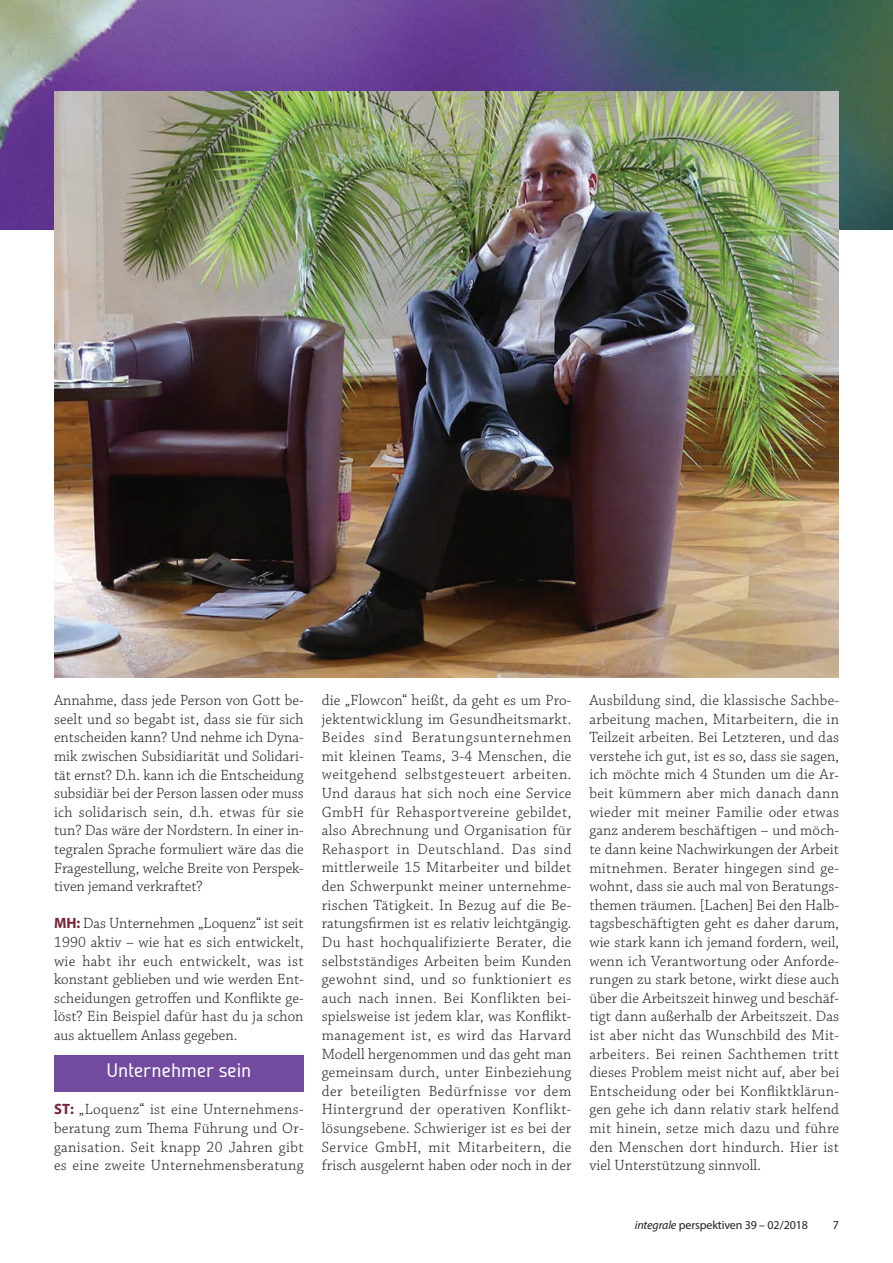
<style>
.page{position:relative;width:893px;height:1263px;background:#fff}
.page>*{position:absolute;margin:0;border:0;box-sizing:border-box;transform-origin:0 0}
.t1{font:500 19.5px "Galette";letter-spacing:.025em;color:#fff}
.t2{font:300 15.6px/18.6px "Chaparral Pro";letter-spacing:.005em;color:#231f20;text-align:justify}
.t3{font:12px "Myriad Pro";letter-spacing:-.01em;color:#231f20}
.s1{font-family:"Myriad Pro";font-weight:700;font-size:15px;color:#752537}
.s2{font-style:italic}
</style>
<div class="page">
<div style="left:54px;top:1055px;width:250px;height:36px;background:#724a9e"></div>
<img style="left:0;top:0;width:893px;height:229px">
<img style="left:54px;top:91px;width:785px;height:586px">
<p class="t2" style="left:54px;top:691px;width:251px">Annahme, dass jede Person von Gott be&shy;seelt und so begabt ist, dass sie für sich entscheiden kann? Und nehme ich Dyna&shy;mik zwischen Subsidiarität und Solidari&shy;tät ernst? D.h. kann ich die Entscheidung subsidiär bei der Person lassen oder muss ich solidarisch sein, d.h. etwas für sie tun? Das wäre der Nordstern. In einer in&shy;tegralen Sprache formuliert wäre das die Fragestellung, welche Breite von Perspek&shy;tiven jemand verkraftet?</p>
<p class="t2" style="left:54px;top:915px;width:251px"><span class="s1">MH:</span> Das Unternehmen „Loquenz“ ist seit 1990 aktiv – wie hat es sich entwickelt, wie habt ihr euch entwickelt, was ist konstant geblieben und wie werden Ent&shy;scheidungen getroffen und Konflikte ge&shy;löst? Ein Beispiel dafür hast du ja schon aus aktuellem Anlass gegeben.</p>
<p class="t1" style="left:107px;top:1058px;width:146px">Unternehmer sein</p>
<p class="t2" style="left:54px;top:1101px;width:251px"><span class="s1">ST:</span> „Loquenz“ ist eine Unternehmens&shy;beratung zum Thema Führung und Or&shy;ganisation. Seit knapp 20 Jahren gibt es eine zweite Unternehmensberatung</p>
<p class="t2" style="left:322px;top:691px;width:251px">die „Flowcon“ heißt, da geht es um Pro&shy;jektentwicklung im Gesundheitsmarkt.<br>Beides sind Beratungsunternehmen mit kleinen Teams, 3-4 Menschen, die weitgehend selbstgesteuert arbeiten.<br>Und daraus hat sich noch eine Service GmbH für Rehasportvereine gebildet, also Abrechnung und Organisation für Rehasport in Deutschland. Das sind mittlerweile 15 Mitarbeiter und bildet den Schwerpunkt meiner unternehme&shy;rischen Tätigkeit. In Bezug auf die Be&shy;ratungsfirmen ist es relativ leichtgängig.<br>Du hast hochqualifizierte Berater, die selbstständiges Arbeiten beim Kunden gewohnt sind, und so funktioniert es auch nach innen. Bei Konflikten bei&shy;spielsweise ist jedem klar, was Konflikt&shy;management ist, es wird das Harvard Modell hergenommen und das geht man gemeinsam durch, unter Einbeziehung der beteiligten Bedürfnisse vor dem Hintergrund der operativen Konflikt&shy;lösungsebene. Schwieriger ist es bei der Service GmbH, mit Mitarbeitern, die frisch ausgelernt haben oder noch in der</p>
<p class="t2" style="left:589px;top:691px;width:251px">Ausbildung sind, die klassische Sachbe&shy;arbeitung machen, Mitarbeitern, die in Teilzeit arbeiten. Bei Letzteren, und das verstehe ich gut, ist es so, dass sie sagen, ich möchte mich 4 Stunden um die Ar&shy;beit kümmern aber mich danach dann wieder mit meiner Familie oder etwas ganz anderem beschäftigen – und möch&shy;te dann keine Nachwirkungen der Arbeit mitnehmen. Berater hingegen sind ge&shy;wohnt, dass sie auch mal von Beratungs&shy;themen träumen. [Lachen] Bei den Halb&shy;tagsbeschäftigten geht es daher darum, wie stark kann ich jemand fordern, weil, wenn ich Verantwortung oder Anforde&shy;rungen zu stark betone, wirkt diese auch über die Arbeitszeit hinweg und beschäf&shy;tigt dann außerhalb der Arbeitszeit. Das ist aber nicht das Wunschbild des Mit&shy;arbeiters. Bei reinen Sachthemen tritt dieses Problem meist nicht auf, aber bei Entscheidung oder bei Konfliktklärun&shy;gen gehe ich dann relativ stark helfend mit hinein, setze mich dazu und führe den Menschen dort hindurch. Hier ist viel Unterstützung sinnvoll.</p>
<p class="t3" style="left:635px;top:1217px;width:175px"><span class="s2">integrale</span> perspektiven 39 – 02/2018</p>
<p class="t3" style="left:833px;top:1217px;width:8px">7</p>
</div>
